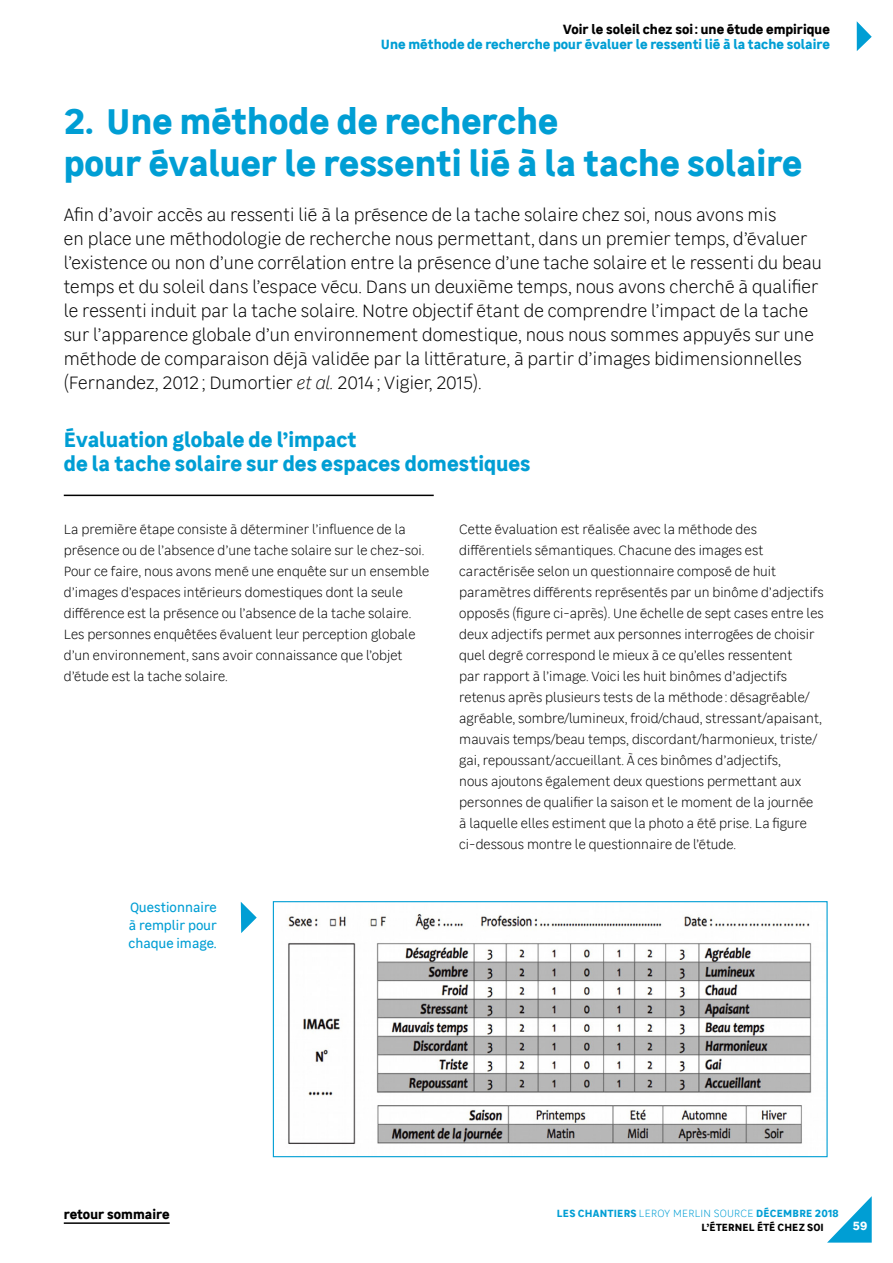
<style>
.page{position:relative;width:893px;height:1263px;background:#fff}
.page>*{position:absolute;margin:0;border:0;box-sizing:border-box;transform-origin:0 0}
.t1{font:700 36px/42px "Leroy Merlin Sans";color:#009ed4}
.t2{font:700 21px/24px "Leroy Merlin Sans";color:#009ed4}
.t3{font:300 18px/24px "Leroy Merlin Sans";color:#000}
.t4{font:300 13.5px/21px "Leroy Merlin Sans";color:#000}
.t5{font:700 13.5px "Leroy Merlin Sans";color:#009ed4}
.t6{font:700 13.5px "Leroy Merlin Sans";color:#000}
.t7{font:13.5px/18px "Leroy Merlin Sans";color:#009ed4;text-align:justify}
.t8{font:700 12px "Leroy Merlin Sans";color:#fff}
.t9{font:700 10.5px/13.5px "Leroy Merlin Sans";letter-spacing:.01em;color:#009ed4}
.s1{font-style:italic}
.s2{font-weight:300}
.s3{color:#000}
</style>
<div class="page">
<svg style="left:857px;top:21px;width:15px;height:30px"></svg>
<hr style="left:64px;top:495px;width:370px;height:1px;background:#000">
<img style="left:288px;top:914px;width:524px;height:230px">
<div style="left:273px;top:901px;width:555px;height:256px;border:1px solid #009ed4"></div>
<svg style="left:241px;top:902px;width:16px;height:31px"></svg>
<svg style="left:827px;top:1196px;width:45px;height:46px"></svg>
<hr style="left:64px;top:1222px;width:106px;height:2px;background:#000">
<p class="t6" style="left:563px;top:19px;width:269px">Voir le soleil chez soi : une étude empirique</p>
<p class="t5" style="left:381px;top:34px;width:451px">Une méthode de recherche pour évaluer le ressenti lié à la tache solaire</p>
<h1 class="t1" style="left:64px;top:98px;width:740px">2. Une méthode de recherche<br>pour évaluer le ressenti lié à la tache solaire</h1>
<p class="t3" style="left:64px;top:202px;width:759px">Afin d’avoir accès au ressenti lié à la présence de la tache solaire chez soi, nous avons mis<br>en place une méthodologie de recherche nous permettant, dans un premier temps, d’évaluer l’existence ou non d’une corrélation entre la présence d’une tache solaire et le ressenti du beau temps et du soleil dans l’espace vécu. Dans un deuxième temps, nous avons cherché à qualifier le ressenti induit par la tache solaire. Notre objectif étant de comprendre l’impact de la tache sur l’apparence globale d’un environnement domestique, nous nous sommes appuyés sur une méthode de comparaison déjà validée par la littérature, à partir d’images bidimensionnelles (Fernandez, 2012 ; Dumortier <span class="s1">et al.</span> 2014 ; Vigier, 2015).</p>
<h2 class="t2" style="left:64px;top:427px;width:468px">Évaluation globale de l’impact<br>de la tache solaire sur des espaces domestiques</h2>
<p class="t4" style="left:64px;top:518px;width:367px">La première étape consiste à déterminer l’influence de la présence ou de l’absence d’une tache solaire sur le chez-soi.<br>Pour ce faire, nous avons mené une enquête sur un ensemble d’images d’espaces intérieurs domestiques dont la seule différence est la présence ou l’absence de la tache solaire.<br>Les personnes enquêtées évaluent leur perception globale d’un environnement, sans avoir connaissance que l’objet d’étude est la tache solaire.</p>
<p class="t4" style="left:459px;top:518px;width:366px">Cette évaluation est réalisée avec la méthode des différentiels sémantiques. Chacune des images est caractérisée selon un questionnaire composé de huit paramètres différents représentés par un binôme d’adjectifs opposés (figure ci-après). Une échelle de sept cases entre les deux adjectifs permet aux personnes interrogées de choisir quel degré correspond le mieux à ce qu’elles ressentent<br>par rapport à l’image. Voici les huit binômes d’adjectifs retenus après plusieurs tests de la méthode : désagréable/ agréable, sombre/lumineux, froid/chaud, stressant/apaisant, mauvais temps/beau temps, discordant/harmonieux, triste/ gai, repoussant/accueillant. À ces binômes d’adjectifs,<br>nous ajoutons également deux questions permettant aux personnes de qualifier la saison et le moment de la journée à laquelle elles estiment que la photo a été prise. La figure ci-dessous montre le questionnaire de l’étude.</p>
<p class="t7" style="left:128px;top:897px;width:90px">Questionnaire à remplir pour chaque image.</p>
<p class="t6" style="left:64px;top:1203px;width:107px">retour sommaire</p>
<p class="t9" style="left:701px;top:1206px;width:139px;text-indent:-145px">LES CHANTIERS <span class="s2">LEROY MERLIN SOURCE</span> DÉCEMBRE 2018<br><span class="s3">L’ÉTERNEL ÉTÉ CHEZ SOI</span></p>
<p class="t8" style="left:853px;top:1216px;width:16px">59</p>
</div>
